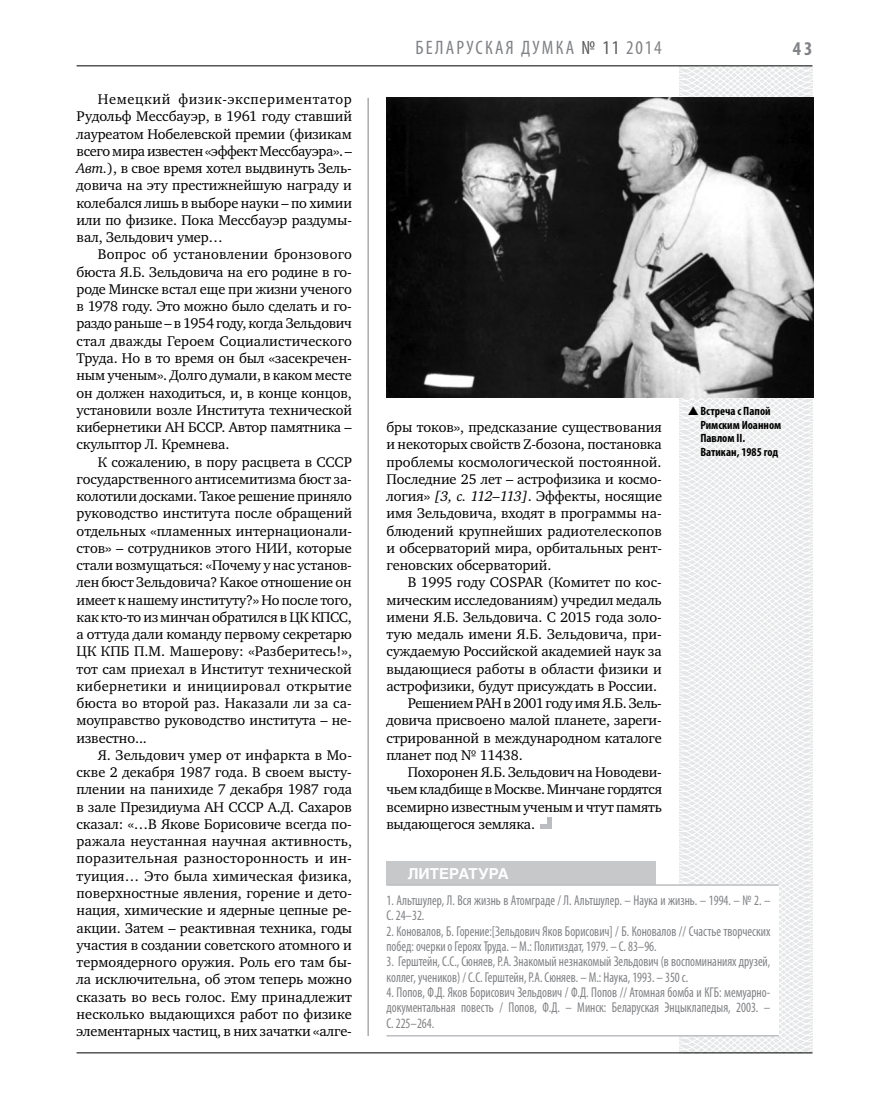
<style>
.page{position:relative;width:872px;height:1106px;background:#fff}
.page>*{position:absolute;margin:0;border:0;box-sizing:border-box;transform-origin:0 0}
.t1{font:condensed 19.5px "Myriad Pro";letter-spacing:.11em;color:#808285}
.t2{font:700 condensed 19.5px "Myriad Pro";color:#808285}
.t3{font:700 15px "Helios";color:#fff}
.t4{font:14.4px/17.2px "Charter C";letter-spacing:-.01em;color:#000;text-align:justify}
.t5{font:condensed 14.25px/15.3px "Myriad Pro";color:#808285;scale:.9 1}
.t6{font:700 condensed 12px/13.5px "Myriad Pro";color:#000}
.s1{font-style:italic}
.s2{color:#58595b}
</style>
<div class="page">
<hr style="left:368px;top:98px;width:1px;height:938px;background:#808285">
<svg style="left:621px;top:65px;width:193px;height:989px"></svg>
<hr style="left:77px;top:65px;width:735px;height:1px;background:#000">
<hr style="left:77px;top:1052px;width:735px;height:1px;background:#000">
<div style="left:386px;top:861px;width:269px;height:23px;background:#c6c8ca"></div>
<div style="left:386px;top:885px;width:393px;height:151px;background:#fff"></div>
<hr style="left:386px;top:1035px;width:393px;height:1px;background:#bcbdc0">
<hr style="left:386px;top:884px;width:393px;height:1px;background:#bcbdc0">
<img style="left:386px;top:97px;width:427px;height:300px">
<hr style="left:547px;top:817px;width:4px;height:12px;background:#bcbdc0">
<div style="left:540px;top:824px;width:12px;height:5px;background:#bcbdc0"></div>
<svg style="left:688px;top:406px;width:23px;height:10px"></svg>
<p class="t4" style="left:77px;top:91px;width:277px;text-indent:21px">Немецкий физик-экспериментатор Рудольф Мессбауэр, в 1961 году ставший лауреатом Нобелевской премии (физикам всего мира известен «эффект Мессбауэра». – <span class="s1">Авт.</span>), в свое время хотел выдвинуть Зель&shy;довича на эту престижнейшую награду и колебался лишь в выборе науки – по химии или по физике. Пока Мессбауэр раздумы&shy;вал, Зельдович умер…</p>
<p class="t4" style="left:77px;top:246px;width:277px;text-indent:21px">Вопрос об установлении бронзового бюста Я.Б. Зельдовича на его родине в го&shy;роде Минске встал еще при жизни ученого в 1978 году. Это можно было сделать и го&shy;раздо раньше – в 1954 году, когда Зельдович стал дважды Героем Социалистического Труда. Но в то время он был «засекречен&shy;ным ученым». Долго думали, в каком месте он должен находиться, и, в конце концов, установили возле Института технической кибернетики АН БССР. Автор памятника – скульптор Л. Кремнева.</p>
<p class="t4" style="left:77px;top:453px;width:277px;text-indent:21px">К сожалению, в пору расцвета в СССР государственного антисемитизма бюст за&shy;колотили досками. Такое решение приняло руководство института после обращений отдельных «пламенных интернационали&shy;стов» – сотрудников этого НИИ, которые стали возмущаться: «Почему у нас установ&shy;лен бюст Зельдовича? Какое отношение он имеет к нашему институту?» Но после того, как кто-то из минчан обратился в ЦК КПСС, а оттуда дали команду первому секретарю ЦК КПБ П.М. Машерову: «Разберитесь!», тот сам приехал в Институт технической кибернетики и инициировал открытие бюста во второй раз. Наказали ли за са&shy;моуправство руководство института – не&shy;известно...</p>
<p class="t4" style="left:77px;top:746px;width:277px;text-indent:21px">Я. Зельдович умер от инфаркта в Мо&shy;скве 2 декабря 1987 года. В своем высту&shy;плении на панихиде 7 декабря 1987 года в зале Президиума АН СССР А.Д. Сахаров сказал: «…В Якове Борисовиче всегда по&shy;ражала неустанная научная активность, поразительная разносторонность и ин&shy;туиция… Это была химическая физика, поверхностные явления, горение и дето&shy;нация, химические и ядерные цепные ре&shy;акции. Затем – реактивная техника, годы участия в создании советского атомного и термоядерного оружия. Роль его там бы&shy;ла исключительна, об этом теперь можно сказать во весь голос. Ему принадлежит несколько выдающихся работ по физике элементарных частиц, в них зачатки «алге-</p>
<h1 class="t1" style="left:415px;top:36px;width:248px">БЕЛАРУСКАЯ ДУМКА <span class="s2">№ 11</span> 2014</h1>
<h1 class="t2" style="left:793px;top:37px;width:21px">43</h1>
<p class="t4" style="left:386px;top:418px;width:277px">бры токов», предсказание существования и некоторых свойств Z-бозона, постановка проблемы космологической постоянной.<br>Последние 25 лет – астрофизика и космо&shy;логия» <span class="s1">[3, с. 112–113]</span>. Эффекты, носящие имя Зельдовича, входят в программы на&shy;блюдений крупнейших радиотелескопов и обсерваторий мира, орбитальных рент&shy;геновских обсерваторий.</p>
<p class="t4" style="left:408px;top:574px;width:255px">В 1995 году COSPAR (Комитет по кос-</p>
<p class="t4" style="left:386px;top:591px;width:277px">мическим исследованиям) учредил медаль</p>
<p class="t4" style="left:386px;top:608px;width:277px">имени Я.Б. Зельдовича. С 2015 года золо-</p>
<p class="t4" style="left:386px;top:625px;width:277px">тую медаль имени Я.Б. Зельдовича, при-</p>
<p class="t4" style="left:386px;top:643px;width:277px">суждаемую Российской академией наук за</p>
<p class="t4" style="left:386px;top:660px;width:277px">выдающиеся работы в области физики и</p>
<p class="t4" style="left:386px;top:677px;width:272px">астрофизики, будут присуждать в России.</p>
<p class="t4" style="left:408px;top:694px;width:256px">Решением РАН в 2001 году имя Я.Б. Зель-</p>
<p class="t4" style="left:386px;top:712px;width:277px">довича присвоено малой планете, зареги-</p>
<p class="t4" style="left:386px;top:729px;width:277px">стрированной в международном каталоге</p>
<p class="t4" style="left:386px;top:746px;width:138px">планет под № 11438.</p>
<p class="t4" style="left:408px;top:763px;width:256px">Похоронен Я.Б. Зельдович на Новодеви-</p>
<p class="t4" style="left:386px;top:781px;width:277px">чьем кладбище в Москве. Минчане гордятся</p>
<p class="t4" style="left:386px;top:798px;width:277px">всемирно известным ученым и чтут память</p>
<p class="t4" style="left:386px;top:815px;width:150px">выдающегося земляка.</p>
<p class="t6" style="left:700px;top:404px;width:82px">Встреча с Папой<br>Римским Иоанном<br>Павлом II.<br>Ватикан, 1985 год</p>
<p class="t3" style="left:408px;top:865px;width:103px">литература</p>
<p class="t5" style="left:386px;top:892px;width:428px">1. Альтшулер, Л. Вся жизнь в Атомграде / Л. Альтшулер. – Наука и жизнь. – 1994. – № 2. –<br>С. 24–32.</p>
<p class="t5" style="left:386px;top:923px;width:428px">2. Коновалов, Б. Горение:[Зельдович Яков Борисович] / Б. Коновалов // Cчастье творческих побед: очерки о Героях Труда. – М.: Политиздат, 1979. – С. 83–96.</p>
<p class="t5" style="left:386px;top:953px;width:428px">3. Герштейн, С.С., Сюняев, Р.А. Знакомый незнакомый Зельдович (в воспоминаниях друзей, коллег, учеников) / C.С. Герштейн, Р.А. Сюняев. – М.: Наука, 1993. – 350 с.</p>
<p class="t5" style="left:386px;top:984px;width:428px;text-align:justify">4. Попов, Ф.Д. Яков Борисович Зельдович / Ф.Д. Попов // Атомная бомба и КГБ: мемуарно&shy;документальная повесть / Попов, Ф.Д. – Минск: Беларуская Энцыклапедыя, 2003. – С. 225–264.</p>
</div>
